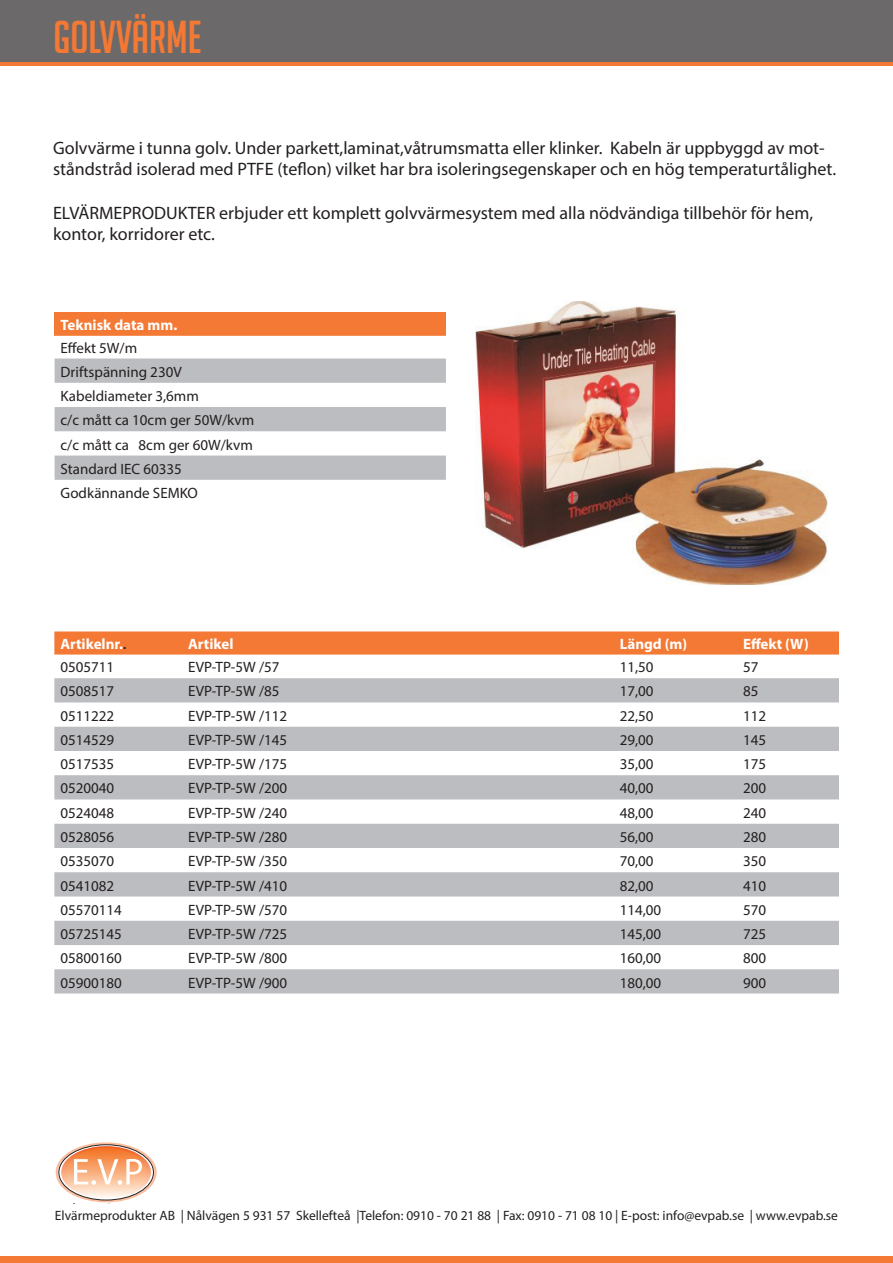
<style>
.page{position:relative;width:893px;height:1263px;background:#fff}
.page>*{position:absolute;margin:0;border:0;box-sizing:border-box;transform-origin:0 0}
.t1{font:45px "Big Noodle Titling";color:#f37934}
.t2{font:18px/21.6px "Myriad Pro";color:#231f20}
.t3{font:15px "Myriad Pro";color:#231f20}
.t4{font:700 15px "Myriad Pro";color:#fff}
.t5{font:13.5px "Myriad Pro";color:#231f20}
.s1{font-size:12px;color:#231f20}
</style>
<div class="page">
<div style="left:0;top:0;width:893px;height:66px;background:#6c696a"></div>
<div style="left:0;top:1256px;width:893px;height:7px;background:#f37934"></div>
<svg style="left:54px;top:631px;width:785px;height:24px;background:#f37e3b"></svg>
<svg style="left:54px;top:678px;width:785px;height:315px;fill:#bcbdc0"></svg>
<hr style="left:0;top:62px;width:893px;height:4px;background:#f37934">
<div style="left:55px;top:313px;width:391px;height:23px;background:#f37934"></div>
<svg style="left:55px;top:358px;width:391px;height:122px;fill:#bcbdc0"></svg>
<img style="left:476px;top:301px;width:351px;height:284px">
<div style="left:56px;top:1142px;width:101px;height:60px;border:2px solid #fabd9e;border-radius:50%"></div>
<svg style="left:61px;top:1146px;width:90px;height:53px"></svg>
<p class="t1" style="left:54px;top:13px;width:149px">GOLVVÄRME</p>
<p class="t2" style="left:53px;top:137px;width:785px">Golvvärme i tunna golv. Under parkett,laminat,våtrumsmatta eller klinker. Kabeln är uppbyggd av mot&shy;ståndstråd isolerad med PTFE (teflon) vilket har bra isoleringsegenskaper och en hög temperaturtålighet.</p>
<p class="t2" style="left:53px;top:201px;width:762px">ELVÄRMEPRODUKTER erbjuder ett komplett golvvärmesystem med alla nödvändiga tillbehör för hem, kontor, korridorer etc.</p>
<p class="t4" style="left:61px;top:315px;width:118px">Teknisk data mm.</p>
<p class="t3" style="left:61px;top:338px;width:78px">Effekt 5W/m</p>
<p class="t3" style="left:61px;top:362px;width:123px">Driftspänning 230V</p>
<p class="t3" style="left:61px;top:387px;width:140px">Kabeldiameter 3,6mm</p>
<p class="t3" style="left:61px;top:411px;width:195px">c/c mått ca 10cm ger 50W/kvm</p>
<p class="t3" style="left:61px;top:435px;width:194px">c/c mått ca 8cm ger 60W/kvm</p>
<p class="t3" style="left:61px;top:459px;width:123px">Standard IEC 60335</p>
<p class="t3" style="left:61px;top:484px;width:139px">Godkännande SEMKO</p>
<p class="t4" style="left:60px;top:634px;width:67px">Artikelnr.<span class="s1">.</span></p>
<p class="t4" style="left:188px;top:634px;width:47px">Artikel</p>
<p class="t4" style="left:620px;top:634px;width:69px">Längd (m)</p>
<p class="t4" style="left:743px;top:634px;width:67px">Effekt (W)</p>
<p class="t3" style="left:60px;top:658px;width:55px">0505711</p>
<p class="t3" style="left:188px;top:658px;width:93px">EVP-TP-5W /57</p>
<p class="t3" style="left:620px;top:658px;width:35px">11,50</p>
<p class="t3" style="left:743px;top:658px;width:17px">57</p>
<p class="t3" style="left:60px;top:682px;width:55px">0508517</p>
<p class="t3" style="left:188px;top:682px;width:93px">EVP-TP-5W /85</p>
<p class="t3" style="left:620px;top:682px;width:35px">17,00</p>
<p class="t3" style="left:743px;top:682px;width:17px">85</p>
<p class="t3" style="left:60px;top:706px;width:55px">0511222</p>
<p class="t3" style="left:188px;top:706px;width:101px">EVP-TP-5W /112</p>
<p class="t3" style="left:620px;top:706px;width:35px">22,50</p>
<p class="t3" style="left:743px;top:706px;width:25px">112</p>
<p class="t3" style="left:60px;top:731px;width:55px">0514529</p>
<p class="t3" style="left:188px;top:731px;width:101px">EVP-TP-5W /145</p>
<p class="t3" style="left:620px;top:731px;width:35px">29,00</p>
<p class="t3" style="left:743px;top:731px;width:25px">145</p>
<p class="t3" style="left:60px;top:755px;width:55px">0517535</p>
<p class="t3" style="left:188px;top:755px;width:101px">EVP-TP-5W /175</p>
<p class="t3" style="left:620px;top:755px;width:35px">35,00</p>
<p class="t3" style="left:743px;top:755px;width:25px">175</p>
<p class="t3" style="left:60px;top:779px;width:55px">0520040</p>
<p class="t3" style="left:188px;top:779px;width:101px">EVP-TP-5W /200</p>
<p class="t3" style="left:620px;top:779px;width:35px">40,00</p>
<p class="t3" style="left:743px;top:779px;width:25px">200</p>
<p class="t3" style="left:60px;top:803px;width:55px">0524048</p>
<p class="t3" style="left:188px;top:803px;width:101px">EVP-TP-5W /240</p>
<p class="t3" style="left:620px;top:803px;width:35px">48,00</p>
<p class="t3" style="left:743px;top:803px;width:25px">240</p>
<p class="t3" style="left:60px;top:828px;width:55px">0528056</p>
<p class="t3" style="left:188px;top:828px;width:101px">EVP-TP-5W /280</p>
<p class="t3" style="left:620px;top:828px;width:35px">56,00</p>
<p class="t3" style="left:743px;top:828px;width:25px">280</p>
<p class="t3" style="left:60px;top:852px;width:55px">0535070</p>
<p class="t3" style="left:188px;top:852px;width:101px">EVP-TP-5W /350</p>
<p class="t3" style="left:620px;top:852px;width:35px">70,00</p>
<p class="t3" style="left:743px;top:852px;width:25px">350</p>
<p class="t3" style="left:60px;top:876px;width:55px">0541082</p>
<p class="t3" style="left:188px;top:876px;width:101px">EVP-TP-5W /410</p>
<p class="t3" style="left:620px;top:876px;width:35px">82,00</p>
<p class="t3" style="left:743px;top:876px;width:25px">410</p>
<p class="t3" style="left:60px;top:900px;width:63px">05570114</p>
<p class="t3" style="left:188px;top:900px;width:101px">EVP-TP-5W /570</p>
<p class="t3" style="left:620px;top:900px;width:43px">114,00</p>
<p class="t3" style="left:743px;top:900px;width:25px">570</p>
<p class="t3" style="left:60px;top:925px;width:63px">05725145</p>
<p class="t3" style="left:188px;top:925px;width:101px">EVP-TP-5W /725</p>
<p class="t3" style="left:620px;top:925px;width:43px">145,00</p>
<p class="t3" style="left:743px;top:925px;width:25px">725</p>
<p class="t3" style="left:60px;top:949px;width:63px">05800160</p>
<p class="t3" style="left:188px;top:949px;width:101px">EVP-TP-5W /800</p>
<p class="t3" style="left:620px;top:949px;width:43px">160,00</p>
<p class="t3" style="left:743px;top:949px;width:25px">800</p>
<p class="t3" style="left:60px;top:973px;width:63px">05900180</p>
<p class="t3" style="left:188px;top:973px;width:101px">EVP-TP-5W /900</p>
<p class="t3" style="left:620px;top:973px;width:43px">180,00</p>
<p class="t3" style="left:743px;top:973px;width:25px">900</p>
<p class="t5" style="left:55px;top:1207px;width:784px">Elvärmeprodukter AB | Nålvägen 5 931 57 Skellefteå |Telefon: 0910 - 70 21 88 | Fax: 0910 - 71 08 10 | E-post: info@evpab.se | www.evpab.se</p>
</div>
